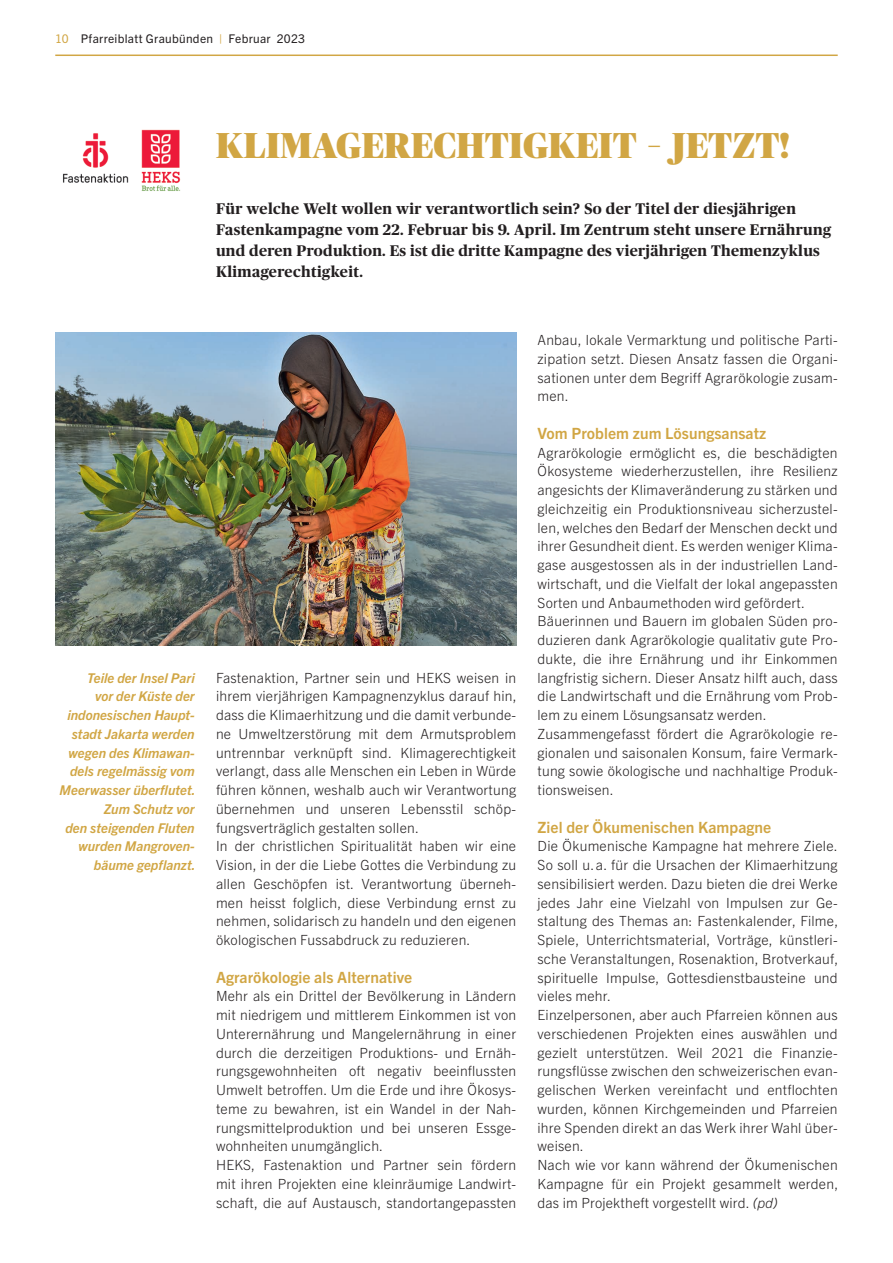
<style>
.page{position:relative;width:893px;height:1263px;background:#fff}
.page>*{position:absolute;margin:0;border:0;box-sizing:border-box;transform-origin:0 0}
.t1{font:900 36px "Publico Banner";letter-spacing:.015em;color:#d1a644}
.t2{font:700 15.6px "Trade Gothic Next LT Pro";letter-spacing:.005em;color:#d1a644}
.t3{font:700 15.3px/21px "Publico";letter-spacing:.025em;color:#231f20}
.t4{font:300 14.1px/18.8px "Trade Gothic Next LT Pro";letter-spacing:.015em;color:#231f20}
.t5{font:italic 700 13.5px/18.8px "Trade Gothic Next LT Pro";color:#d1a644;text-align:right}
.t6{font:12px "Trade Gothic Next LT Pro";letter-spacing:.025em;color:#231f20}
.s1{color:#d1a644}
.s2{font-style:italic}
</style>
<div class="page">
<hr style="left:55px;top:55px;width:783px;height:1px;background:#d1a644">
<img style="left:55px;top:332px;width:461px;height:313px">
<img style="left:63px;top:129px;width:118px;height:62px">
<p class="t6" style="left:55px;top:31px;width:251px"><span class="s1">10</span> Pfarreiblatt Graubünden <span class="s1">|</span> Februar 2023</p>
<h1 class="t1" style="left:216px;top:125px;width:575px">KLIMAGERECHTIGKEIT – JETZT!</h1>
<p class="t3" style="left:216px;top:198px;width:617px">Für welche Welt wollen wir verantwortlich sein? So der Titel der diesjährigen Fastenkampagne vom 22. Februar bis 9. April. Im Zentrum steht unsere Ernährung und deren Produktion. Es ist die dritte Kampagne des vierjährigen Themenzyklus Klimagerechtigkeit.</p>
<p class="t5" style="left:60px;top:667px;width:137px">Teile der Insel Pari<br>vor der Küste der indonesischen Haupt&shy;stadt Jakarta werden wegen des Klimawan&shy;dels regelmässig vom<br>Meerwasser überflutet.<br>Zum Schutz vor<br>den steigenden Fluten wurden Mangroven&shy;bäume gepflanzt.</p>
<p class="t4" style="left:216px;top:667px;width:302px">Fastenaktion, Partner sein und HEKS weisen in ihrem vierjährigen Kampagnenzyklus darauf hin, dass die Klimaerhitzung und die damit verbunde&shy;ne Umweltzerstörung mit dem Armutsproblem untrennbar verknüpft sind. Klimagerechtigkeit verlangt, dass alle Menschen ein Leben in Würde führen können, weshalb auch wir Verantwortung übernehmen und unseren Lebensstil schöp&shy;fungsverträglich gestalten sollen.<br>In der christlichen Spiritualität haben wir eine Vision, in der die Liebe Gottes die Verbindung zu allen Geschöpfen ist. Verantwortung überneh&shy;men heisst folglich, diese Verbindung ernst zu nehmen, solidarisch zu handeln und den eigenen ökologischen Fussabdruck zu reduzieren.</p>
<p class="t2" style="left:216px;top:966px;width:198px">Agrarökologie als Alternative</p>
<p class="t4" style="left:216px;top:986px;width:302px">Mehr als ein Drittel der Bevölkerung in Ländern mit niedrigem und mittlerem Einkommen ist von Unterernährung und Mangelernährung in einer durch die derzeitigen Produktions- und Ernäh&shy;rungsgewohnheiten oft negativ beeinflussten Umwelt betroffen. Um die Erde und ihre Ökosys&shy;teme zu bewahren, ist ein Wandel in der Nah&shy;rungsmittelproduktion und bei unseren Essge&shy;wohnheiten unumgänglich.<br>HEKS, Fastenaktion und Partner sein fördern mit ihren Projekten eine kleinräumige Landwirt&shy;schaft, die auf Austausch, standortangepassten</p>
<p class="t4" style="left:537px;top:330px;width:302px;text-align:justify">Anbau, lokale Vermarktung und politische Parti&shy;zipation setzt. Diesen Ansatz fassen die Organi&shy;sationen unter dem Begriff Agrarökologie zusam&shy;men.</p>
<p class="t2" style="left:537px;top:422px;width:230px">Vom Problem zum Lösungsansatz</p>
<p class="t4" style="left:537px;top:442px;width:302px">Agrarökologie ermöglicht es, die beschädigten Ökosysteme wiederherzustellen, ihre Resilienz angesichts der Klimaveränderung zu stärken und gleichzeitig ein Produktionsniveau sicherzustel&shy;len, welches den Bedarf der Menschen deckt und ihrer Gesundheit dient. Es werden weniger Klima&shy;gase ausgestossen als in der industriellen Land&shy;wirtschaft, und die Vielfalt der lokal angepassten Sorten und Anbaumethoden wird gefördert.<br>Bäuerinnen und Bauern im globalen Süden pro&shy;duzieren dank Agrarökologie qualitativ gute Pro&shy;dukte, die ihre Ernährung und ihr Einkommen langfristig sichern. Dieser Ansatz hilft auch, dass die Landwirtschaft und die Ernährung vom Prob&shy;lem zu einem Lösungsansatz werden.<br>Zusammengefasst fördert die Agrarökologie re&shy;gionalen und saisonalen Konsum, faire Vermark&shy;tung sowie ökologische und nachhaltige Produk&shy;tionsweisen.</p>
<p class="t2" style="left:537px;top:816px;width:235px">Ziel der Ökumenischen Kampagne</p>
<p class="t4" style="left:537px;top:836px;width:302px">Die Ökumenische Kampagne hat mehrere Ziele.<br>So soll u.a. für die Ursachen der Klimaerhitzung sensibilisiert werden. Dazu bieten die drei Werke jedes Jahr eine Vielzahl von Impulsen zur Ge&shy;staltung des Themas an: Fastenkalender, Filme, Spiele, Unterrichtsmaterial, Vorträge, künstleri&shy;sche Veranstaltungen, Rosenaktion, Brotverkauf, spirituelle Impulse, Gottesdienstbausteine und vieles mehr.<br>Einzelpersonen, aber auch Pfarreien können aus verschiedenen Projekten eines auswählen und gezielt unterstützen. Weil 2021 die Finanzie&shy;rungsflüsse zwischen den schweizerischen evan&shy;gelischen Werken vereinfacht und entflochten wurden, können Kirchgemeinden und Pfarreien ihre Spenden direkt an das Werk ihrer Wahl über&shy;weisen.<br>Nach wie vor kann während der Ökumenischen Kampagne für ein Projekt gesammelt werden, das im Projektheft vorgestellt wird. <span class="s2">(pd)</span></p>
</div>
